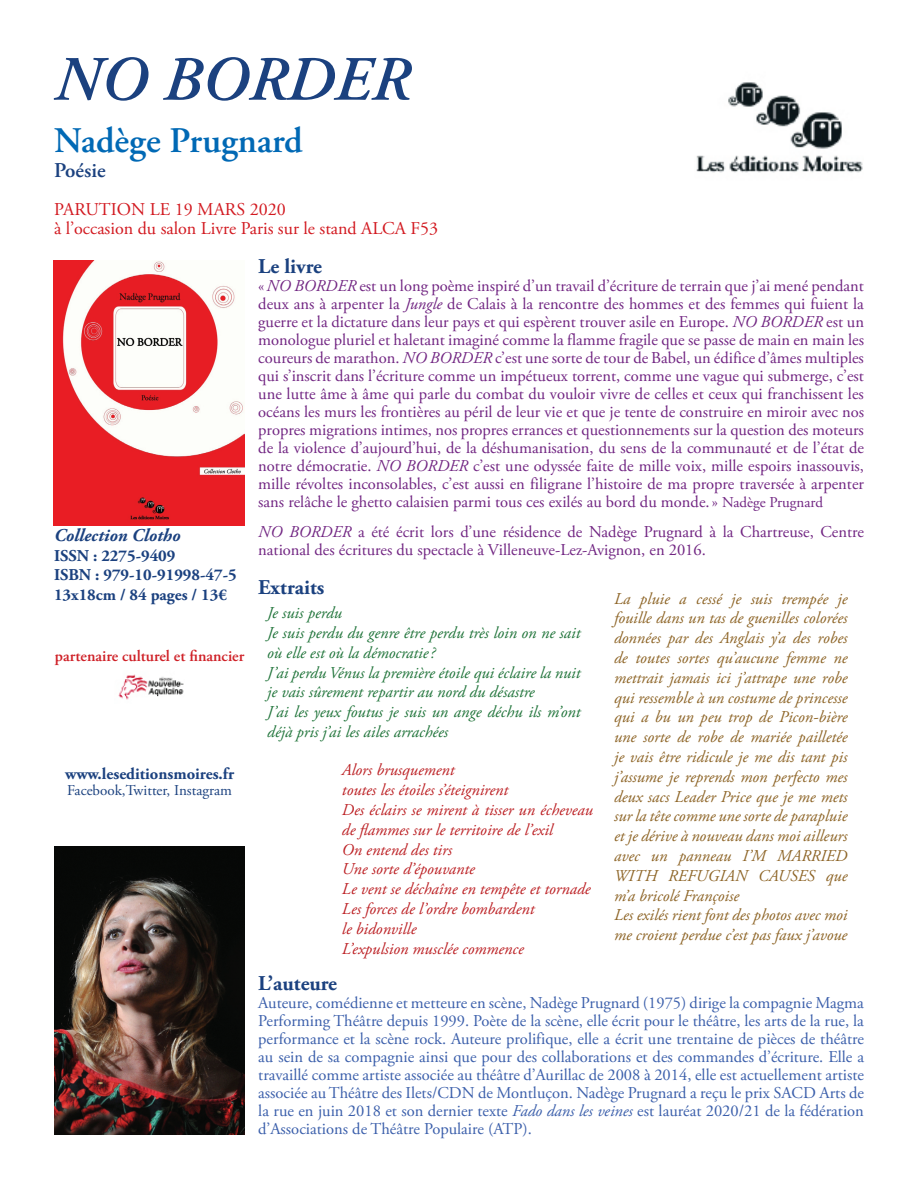
<style>
.page{position:relative;width:918px;height:1188px;background:#fff}
.page>*{position:absolute;margin:0;border:0;box-sizing:border-box;transform-origin:0 0}
.t1{font:italic 600 63px "Adobe Garamond Pro";color:#1b417f}
.t2{font:600 36px "Adobe Garamond Pro";color:#0169b5}
.t3{font:700 21px "Adobe Garamond Pro";color:#1b417f}
.t4{font:600 21px "Adobe Garamond Pro";color:#1b417f}
.t5{font:18px/19.5px "Adobe Garamond Pro";color:#d21920}
.t6{font:italic 700 18px "Adobe Garamond Pro";color:#1b417f}
.t7{font:16.5px/18px "Adobe Garamond Pro";color:#712582;text-align:justify}
.t8{font:16.5px/18px "Adobe Garamond Pro";color:#3b5fab;text-align:justify}
.t9{font:italic 16.5px/19.8px "Adobe Garamond Pro";color:#8d6426}
.t10{font:italic 16.5px/19.8px "Adobe Garamond Pro";color:#bc2024}
.t11{font:italic 16.5px/19.8px "Adobe Garamond Pro";color:#20743a}
.t12{font:700 16.5px/19.8px "Adobe Garamond Pro";color:#1b417f}
.t13{font:600 15.9px "Adobe Garamond Pro";color:#cf2027}
.t14{font:15px "Adobe Garamond Pro";color:#1b417f}
.s1{font-style:italic}
.s2{font-size:15px}
</style>
<div class="page">
<img style="left:696px;top:82px;width:167px;height:91px">
<img style="left:118px;top:674px;width:66px;height:26px">
<img style="left:54px;top:261px;width:190px;height:265px">
<img style="left:54px;top:847px;width:191px;height:288px">
<h1 class="t1" style="left:54px;top:43px;width:356px">NO BORDER</h1>
<h2 class="t2" style="left:54px;top:120px;width:250px">Nadège Prugnard</h2>
<p class="t4" style="left:54px;top:158px;width:53px">Poésie</p>
<p class="t5" style="left:54px;top:200px;width:386px">PARUTION LE 19 MARS 2020<br>à l’occasion du salon Livre Paris sur le stand ALCA F53</p>
<p class="t3" style="left:258px;top:254px;width:65px">Le livre</p>
<p class="t7" style="left:258px;top:278px;width:607px">«<span class="s1">NO BORDER</span> est un long poème inspiré d’un travail d’écriture de terrain que j’ai mené pendant deux ans à arpenter la <span class="s1">Jungle</span> de Calais à la rencontre des hommes et des femmes qui fuient la guerre et la dictature dans leur pays et qui espèrent trouver asile en Europe. <span class="s1">NO BORDER</span> est un monologue pluriel et haletant imaginé comme la flamme fragile que se passe de main en main les coureurs de marathon. <span class="s1">NO BORDER</span> c’est une sorte de tour de Babel, un édifice d’âmes multiples qui s’inscrit dans l’écriture comme un impétueux torrent, comme une vague qui submerge, c’est une lutte âme à âme qui parle du combat du vouloir vivre de celles et ceux qui franchissent les océans les murs les frontières au péril de leur vie et que je tente de construire en miroir avec nos propres migrations intimes, nos propres errances et questionnements sur la question des moteurs de la violence d’aujourd’hui, de la déshumanisation, du sens de la communauté et de l’état de notre démocratie. <span class="s1">NO BORDER</span> c’est une odyssée faite de mille voix, mille espoirs inassouvis, mille révoltes inconsolables, c’est aussi en filigrane l’histoire de ma propre traversée à arpenter sans relâche le ghetto calaisien parmi tous ces exilés au bord du monde.» <span class="s2">Nadège Prugnard</span></p>
<p class="t7" style="left:258px;top:524px;width:607px"><span class="s1">NO BORDER</span> a été écrit lors d’une résidence de Nadège Prugnard à la Chartreuse, Centre national des écritures du spectacle à Villeneuve-Lez-Avignon, en 2016.</p>
<p class="t3" style="left:258px;top:575px;width:68px">Extraits</p>
<p class="t6" style="left:54px;top:525px;width:128px">Collection Clotho</p>
<p class="t12" style="left:54px;top:546px;width:184px">ISSN : 2275-9409<br>ISBN : 979-10-91998-47-5<br>13x18cm / 84 pages / 13€</p>
<p class="t9" style="left:614px;top:589px;width:235px">La pluie a cessé je suis trempée je fouille dans un tas de guenilles colorées données par des Anglais y’a des robes de toutes sortes qu’aucune femme ne mettrait jamais ici j’attrape une robe qui ressemble à un costume de princesse qui a bu un peu trop de Picon-bière une sorte de robe de mariée pailletée je vais être ridicule je me dis tant pis j’assume je reprends mon perfecto mes deux sacs Leader Price que je me mets sur la tête comme une sorte de parapluie et je dérive à nouveau dans moi ailleurs avec un panneau I’M MARRIED WITH REFUGIAN CAUSES que m’a bricolé Françoise<br>Les exilés rient font des photos avec moi me croient perdue c’est pas faux j’avoue</p>
<p class="t11" style="left:267px;top:604px;width:315px">Je suis perdu<br>Je suis perdu du genre être perdu très loin on ne sait où elle est où la démocratie?<br>J’ai perdu Vénus la première étoile qui éclaire la nuit je vais sûrement repartir au nord du désastre<br>J’ai les yeux foutus je suis un ange déchu ils m’ont déjà pris j’ai les ailes arrachées</p>
<p class="t13" style="left:55px;top:647px;width:191px">partenaire culturel et financier</p>
<p class="t10" style="left:342px;top:761px;width:253px">Alors brusquement<br>toutes les étoiles s’éteignirent<br>Des éclairs se mirent à tisser un écheveau de flammes sur le territoire de l’exil<br>On entend des tirs<br>Une sorte d’épouvante<br>Le vent se déchaîne en tempête et tornade<br>Les forces de l’ordre bombardent<br>le bidonville<br>L’expulsion musclée commence</p>
<p class="t12" style="left:65px;top:764px;width:170px">www.leseditionsmoires.fr</p>
<p class="t14" style="left:67px;top:781px;width:166px">Facebook,Twitter, Instagram</p>
<p class="t3" style="left:258px;top:971px;width:80px">L’auteure</p>
<p class="t8" style="left:258px;top:994px;width:607px">Auteure, comédienne et metteure en scène, Nadège Prugnard (1975) dirige la compagnie Magma Performing Théâtre depuis 1999. Poète de la scène, elle écrit pour le théâtre, les arts de la rue, la performance et la scène rock. Auteure prolifique, elle a écrit une trentaine de pièces de théâtre au sein de sa compagnie ainsi que pour des collaborations et des commandes d’écriture. Elle a travaillé comme artiste associée au théâtre d’Aurillac de 2008 à 2014, elle est actuellement artiste associée au Théâtre des Ilets/CDN de Montluçon. Nadège Prugnard a reçu le prix SACD Arts de la rue en juin 2018 et son dernier texte <span class="s1">Fado dans les veines</span> est lauréat 2020/21 de la fédération d’Associations de Théâtre Populaire (ATP).</p>
</div>
